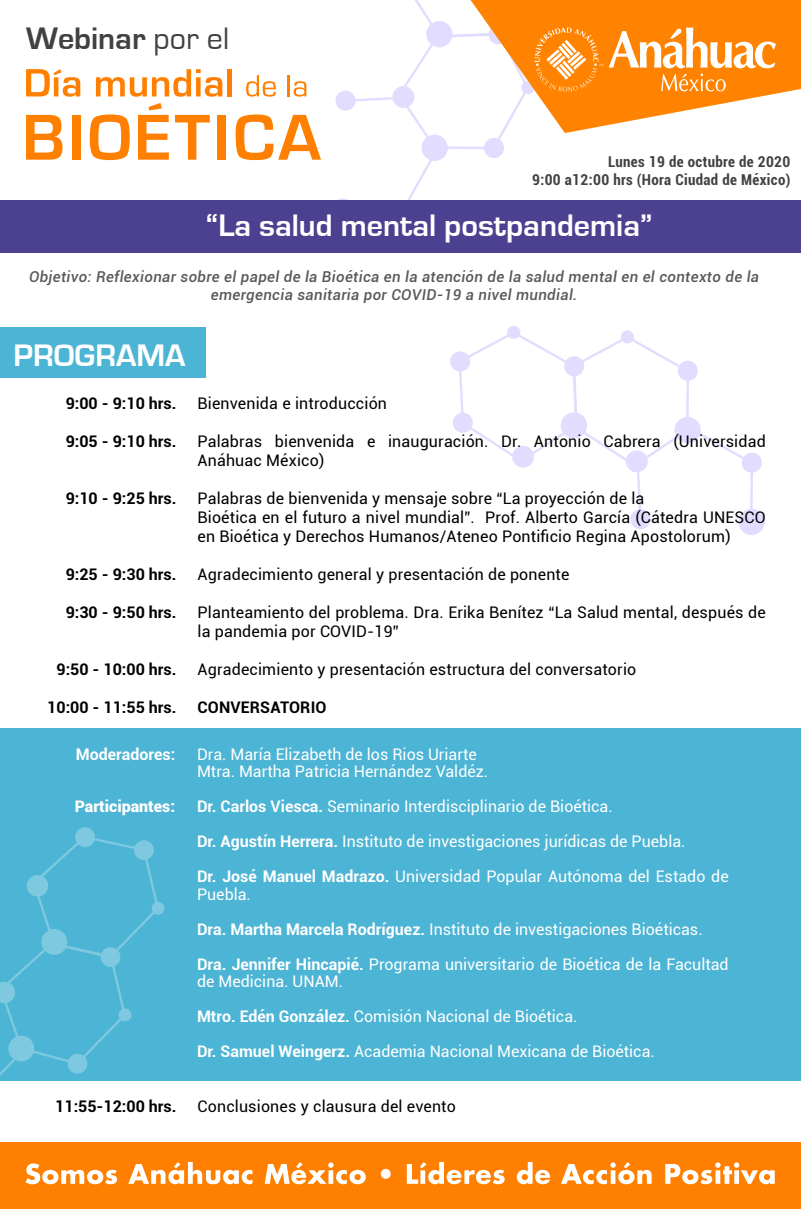
<style>
.page{position:relative;width:801px;height:1209px;background:#fff}
.page>*{position:absolute;margin:0;border:0;box-sizing:border-box;transform-origin:0 0}
.t1{font:700 32px "Eurostile";color:#fff}
.t2{font:700 32px "Eurostile";color:#414042}
.t3{font:16px/35px "Roboto";color:#fff}
.t4{font:16px/19px "Roboto";letter-spacing:.01em;color:#000}
.t5{font:700 16px "Roboto";color:#000}
.t6{font:900 16px "Roboto";color:#fff}
.t7{font:700 16px "Roboto";color:#fff}
.t8{font:italic 500 15px/18px "Roboto";letter-spacing:.025em;color:#58595b;text-align:center}
.t9{font:700 condensed 15px/18px "Roboto";letter-spacing:.025em;color:#414042;text-align:right}
.s1{font-weight:400}
.s2{font-weight:700}
</style>
<div class="page">
<svg style="left:450px;top:326px;width:314px;height:209px"></svg>
<div style="left:0;top:728px;width:800px;height:352px;background:#4cb4d4"></div>
<div style="left:0;top:327px;width:205px;height:50px;background:#4cb4d4"></div>
<div style="left:0;top:200px;width:800px;height:52px;background:#4c4091"></div>
<div style="left:775px;top:0;width:25px;height:94px;background:#ff8300"></div>
<svg style="left:335px;top:0;width:440px;height:200px"></svg>
<svg style="left:0;top:827px;width:164px;height:254px"></svg>
<svg style="left:246px;top:75px;width:29px;height:22px"></svg>
<hr style="left:288px;top:75px;width:2px;height:21px;background:#ff7f00">
<svg style="left:293px;top:81px;width:13px;height:16px"></svg>
<svg style="left:26px;top:69px;width:54px;height:28px"></svg>
<svg style="left:96px;top:69px;width:126px;height:28px"></svg>
<div style="left:227px;top:69px;width:5px;height:27px;background:#ff7f00"></div>
<svg style="left:26px;top:115px;width:36px;height:45px"></svg>
<div style="left:72px;top:115px;width:9px;height:45px;background:#ff7f00"></div>
<svg style="left:90px;top:114px;width:40px;height:46px"></svg>
<svg style="left:138px;top:103px;width:31px;height:57px"></svg>
<svg style="left:175px;top:115px;width:35px;height:45px"></svg>
<div style="left:217px;top:115px;width:9px;height:45px;background:#ff7f00"></div>
<svg style="left:235px;top:114px;width:86px;height:46px"></svg>
<div style="left:0;top:1142px;width:800px;height:66px;background:#ff7f00"></div>
<svg style="left:26px;top:1163px;width:91px;height:21px"></svg>
<svg style="left:128px;top:1162px;width:124px;height:22px"></svg>
<svg style="left:264px;top:1162px;width:101px;height:22px"></svg>
<svg style="left:380px;top:1168px;width:10px;height:10px"></svg>
<svg style="left:406px;top:1162px;width:98px;height:22px"></svg>
<svg style="left:516px;top:1162px;width:33px;height:22px"></svg>
<svg style="left:561px;top:1162px;width:90px;height:22px"></svg>
<svg style="left:665px;top:1162px;width:109px;height:22px"></svg>
<h1 class="t2" style="left:26px;top:21px;width:204px">Webinar <span class="s1">por el</span></h1>
<p class="t9" style="left:531px;top:152px;width:260px">Lunes 19 de octubre de 2020<br>9:00 a12:00 hrs (Hora Ciudad de México)</p>
<h1 class="t1" style="left:206px;top:208px;width:447px">“La salud mental postpandemia”</h1>
<p class="t8" style="left:29px;top:267px;width:731px">Objetivo: Reflexionar sobre el papel de la Bioética en la atención de la salud mental en el contexto de la emergencia sanitaria por COVID-19 a nivel mundial.</p>
<h1 class="t1" style="left:14px;top:337px;width:173px">PROGRAMA</h1>
<p class="t5" style="left:66px;top:392px;width:112px">9:00 - 9:10 hrs.</p>
<p class="t5" style="left:66px;top:430px;width:112px">9:05 - 9:10 hrs.</p>
<p class="t5" style="left:66px;top:487px;width:112px">9:10 - 9:25 hrs.</p>
<p class="t5" style="left:66px;top:563px;width:112px">9:25 - 9:30 hrs.</p>
<p class="t5" style="left:66px;top:601px;width:112px">9:30 - 9:50 hrs.</p>
<p class="t5" style="left:56px;top:658px;width:121px">9:50 - 10:00 hrs.</p>
<p class="t5" style="left:47px;top:696px;width:131px">10:00 - 11:55 hrs.</p>
<p class="t4" style="left:197px;top:393px;width:191px">Bienvenida e introducción</p>
<p class="t4" style="left:197px;top:431px;width:569px">Palabras bienvenida e inauguración. Dr. Antonio Cabrera (Universidad<br>Anáhuac México)</p>
<p class="t4" style="left:197px;top:488px;width:569px">Palabras de bienvenida y mensaje sobre “La proyección de la<br>Bioética en el futuro a nivel mundial”. Prof. Alberto García (Cátedra UNESCO en Bioética y Derechos Humanos/Ateneo Pontificio Regina Apostolorum)</p>
<p class="t4" style="left:197px;top:564px;width:373px">Agradecimiento general y presentación de ponente</p>
<p class="t4" style="left:197px;top:602px;width:569px">Planteamiento del problema. Dra. Erika Benítez “La Salud mental, después de la pandemia por COVID-19”</p>
<p class="t4" style="left:197px;top:659px;width:440px">Agradecimiento y presentación estructura del conversatorio</p>
<p class="t5" style="left:197px;top:696px;width:130px">CONVERSATORIO</p>
<p class="t7" style="left:76px;top:742px;width:101px">Moderadores:</p>
<p class="t6" style="left:75px;top:795px;width:102px">Participantes:</p>
<p class="t3" style="left:197px;top:744px;width:292px;line-height:17.5px">Dra. María Elizabeth de los Rios Uriarte<br>Mtra. Martha Patricia Hernández Valdéz.</p>
<p class="t3" style="left:197px;top:788px;width:533px"><span class="s2">Dr. Carlos Viesca.</span> Seminario Interdisciplinario de Bioética.<br><span class="s2">Dr. Agustín Herrera.</span> Instituto de investigaciones jurídicas de Puebla.<br><span class="s2">Dr. José Manuel Madrazo.</span> Universidad Popular Autónoma del Estado de</p>
<p class="t3" style="left:197px;top:875px;width:533px">Puebla.<br><span class="s2">Dra. Martha Marcela Rodríguez.</span> Instituto de investigaciones Bioéticas.<br><span class="s2">Dra. Jennifer Hincapié.</span> Programa universitario de Bioética de la Facultad</p>
<p class="t3" style="left:197px;top:963px;width:459px">de Medicina. UNAM.<br><span class="s2">Mtro. Edén González.</span> Comisión Nacional de Bioética.<br><span class="s2">Dr. Samuel Weingerz.</span> Academia Nacional Mexicana de Bioética.</p>
<p class="t5" style="left:55px;top:1095px;width:123px">11:55-12:00 hrs.</p>
<p class="t4" style="left:197px;top:1096px;width:260px">Conclusiones y clausura del evento</p>
</div>
